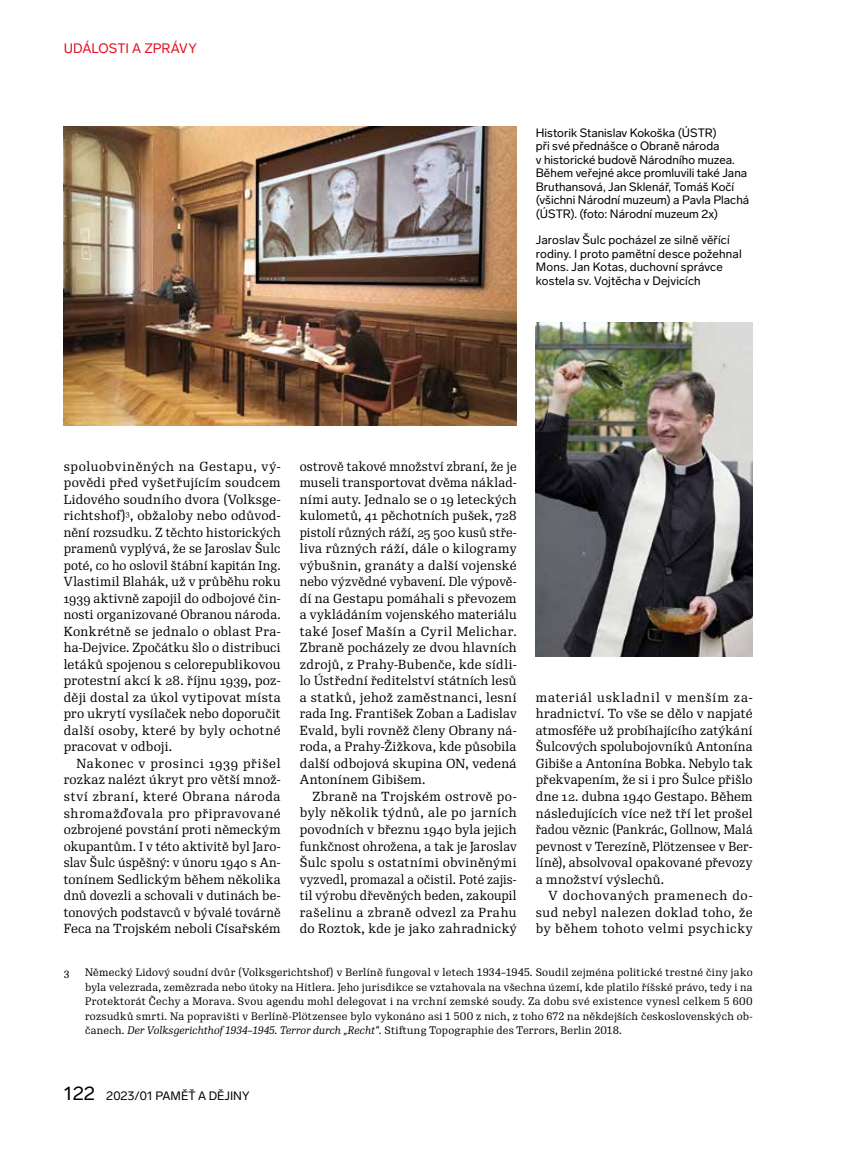
<style>
.page{position:relative;width:859px;height:1149px;background:#fff}
.page>*{position:absolute;margin:0;border:0;box-sizing:border-box;transform-origin:0 0}
.t1{font:13.5px "Lab Grotesque";color:#e40e20}
.t2{font:12.75px/16.5px "Re Public Std";letter-spacing:.025em;color:#000;text-align:justify}
.t3{font:12.75px/16.5px "Re Public Std";letter-spacing:.025em;color:#000;text-align:justify;scale:.96 1}
.t4{font:12px/13.5px "Lab Grotesque";letter-spacing:.005em;color:#000}
.t5{font:10.5px/14.4px "Re Public";letter-spacing:.02em;color:#000;text-align:justify}
.t6{font:10.5px "Re Public Std";color:#000}
.s1{font-style:italic}
.s2{font-size:19.5px}
</style>
<div class="page">
<img style="left:64px;top:126px;width:453px;height:299px">
<img style="left:536px;top:322px;width:217px;height:334px">
<p class="t1" style="left:64px;top:39px;width:134px">UDÁLOSTI A ZPRÁVY</p>
<p class="t4" style="left:536px;top:125px;width:215px">Historik Stanislav Kokoška (ÚSTR)<br>při své přednášce o Obraně národa<br>v historické budově Národního muzea.<br>Během veřejné akce promluvili také Jana Bruthansová, Jan Sklenář, Tomáš Kočí (všichni Národní muzeum) a Pavla Plachá (ÚSTR). (foto: Národní muzeum 2x)</p>
<p class="t4" style="left:536px;top:233px;width:207px">Jaroslav Šulc pocházel ze silně věřící rodiny. I proto pamětní desce požehnal Mons. Jan Kotas, duchovní správce kostela sv. Vojtěcha v Dejvicích</p>
<p class="t2" style="left:64px;top:458px;width:218px">spoluobviněných na Gestapu, vý&shy;povědi před vyšetřujícím soudcem Lidového soudního dvora (Volksge&shy;richtshof)<sup>3</sup>, obžaloby nebo odůvod&shy;nění rozsudku. Z těchto historických pramenů vyplývá, že se Jaroslav Šulc poté, co ho oslovil štábní kapitán Ing.<br>Vlastimil Blahák, už v průběhu roku 1939 aktivně zapojil do odbojové čin&shy;nosti organizované Obranou národa.<br>Konkrétně se jednalo o oblast Pra&shy;ha-Dejvice. Zpočátku šlo o distribuci letáků spojenou s celorepublikovou protestní akcí k 28. říjnu 1939, poz&shy;ději dostal za úkol vytipovat místa pro ukrytí vysílaček nebo doporučit další osoby, které by byly ochotné pracovat v odboji.</p>
<p class="t2" style="left:64px;top:755px;width:218px;text-indent:13px">Nakonec v prosinci 1939 přišel rozkaz nalézt úkryt pro větší množ&shy;ství zbraní, které Obrana národa shromažďovala pro připravované ozbrojené povstání proti německým okupantům. I v této aktivitě byl Jaro&shy;slav Šulc úspěšný: v únoru 1940 s An&shy;tonínem Sedlickým během několika dnů dovezli a schovali v dutinách be&shy;tonových podstavců v bývalé továrně Feca na Trojském neboli Císařském</p>
<p class="t3" style="left:300px;top:458px;width:227px">ostrově takové množství zbraní, že je museli transportovat dvěma náklad&shy;ními auty. Jednalo se o 19 leteckých kulometů, 41 pěchotních pušek, 728 pistolí různých ráží, 25 500 kusů stře&shy;liva různých ráží, dále o kilogramy výbušnin, granáty a další vojenské nebo výzvědné vybavení. Dle výpově&shy;dí na Gestapu pomáhali s převozem a vykládáním vojenského materiálu také Josef Mašín a Cyril Melichar.<br>Zbraně pocházely ze dvou hlavních zdrojů, z Prahy-Bubenče, kde sídli&shy;lo Ústřední ředitelství státních lesů a statků, jehož zaměstnanci, lesní rada Ing. František Zoban a Ladislav Evald, byli rovněž členy Obrany ná&shy;roda, a Prahy-Žižkova, kde působila další odbojová skupina ON, vedená Antonínem Gibišem.</p>
<p class="t2" style="left:300px;top:788px;width:218px;text-indent:13px">Zbraně na Trojském ostrově po&shy;byly několik týdnů, ale po jarních povodních v březnu 1940 byla jejich funkčnost ohrožena, a tak je Jaroslav Šulc spolu s ostatními obviněnými vyzvedl, promazal a očistil. Poté zajis&shy;til výrobu dřevěných beden, zakoupil rašelinu a zbraně odvezl za Prahu do Roztok, kde je jako zahradnický</p>
<p class="t2" style="left:536px;top:689px;width:218px">materiál uskladnil v menším za&shy;hradnictví. To vše se dělo v napjaté atmosféře už probíhajícího zatýkání Šulcových spolubojovníků Antonína Gibiše a Antonína Bobka. Nebylo tak překvapením, že si i pro Šulce přišlo dne 12. dubna 1940 Gestapo. Během následujících více než tří let prošel řadou věznic (Pankrác, Gollnow, Malá pevnost v Terezíně, Plötzensee v Ber&shy;líně), absolvoval opakované převozy a množství výslechů.</p>
<p class="t2" style="left:536px;top:887px;width:218px;text-indent:13px">V dochovaných pramenech do&shy;sud nebyl nalezen doklad toho, že by během tohoto velmi psychicky</p>
<p class="t6" style="left:64px;top:965px;width:7px">3</p>
<p class="t5" style="left:85px;top:965px;width:669px">Německý Lidový soudní dvůr (Volksgerichtshof) v Berlíně fungoval v letech 1934–1945. Soudil zejména politické trestné činy jako byla velezrada, zemězrada nebo útoky na Hitlera. Jeho jurisdikce se vztahovala na všechna území, kde platilo říšské právo, tedy i na Protektorát Čechy a Morava. Svou agendu mohl delegovat i na vrchní zemské soudy. Za dobu své existence vynesl celkem 5 600 rozsudků smrti. Na popravišti v Berlíně-Plötzensee bylo vykonáno asi 1 500 z nich, z toho 672 na někdejších československých ob&shy;čanech. <span class="s1">Der Volksgerichthof 1934</span>–<span class="s1">1945. Terror durch „Recht“.</span> Stiftung Topographie des Terrors, Berlin 2018.</p>
<p class="t4" style="left:64px;top:1088px;width:187px"><span class="s2">122</span> 2023/01 PAMĚŤ A DĚJINY</p>
</div>
